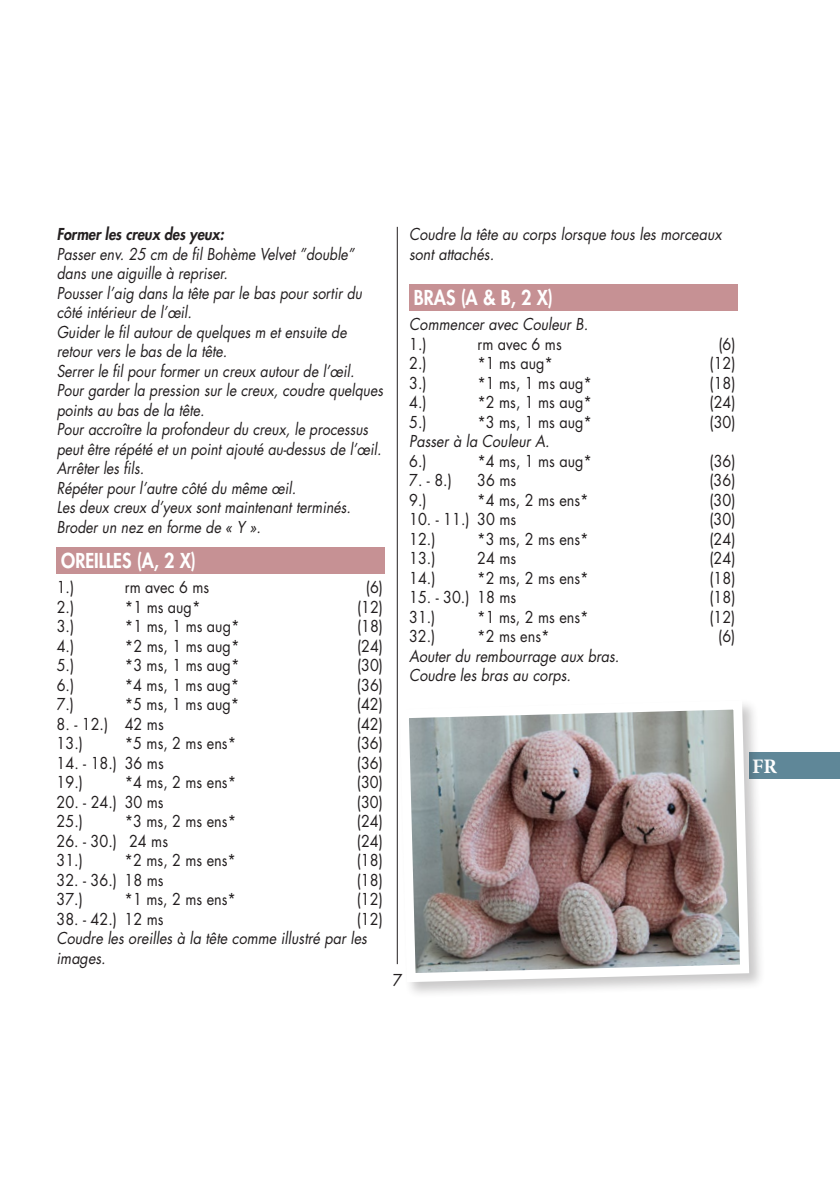
<style>
.page{position:relative;width:840px;height:1191px;background:#fff}
.page>*{position:absolute;margin:0;border:0;box-sizing:border-box;transform-origin:0 0}
.t1{font:700 20.6px "Minion Pro";color:#fff}
.t2{font:800 20px "Futura Std";color:#fff;scale:.9 1}
.t3{font:16px "Futura Std";color:#231f20;scale:.9 1}
.t4{font:italic 16px/19.6px "Futura Std";color:#231f20;scale:.88 1}
.t5{font:italic 16px/19.6px "Futura Std";color:#231f20;scale:.9 1}
.t6{font:italic 800 16px "Futura Std";color:#231f20;scale:.9 1}
.t7{font:16px "Futura Std";color:#231f20}
</style>
<div class="page">
<hr style="left:397px;top:227px;width:1px;height:737px;background:#231f20">
<div style="left:748px;top:752px;width:91px;height:26px;background:#5f8798"></div>
<div style="left:57px;top:547px;width:327px;height:26px;background:#c69194"></div>
<div style="left:409px;top:284px;width:328px;height:26px;background:#c69194"></div>
<div style="left:397px;top:698px;width:368px;height:301px;background:#231f20;opacity:.24"></div>
<img style="left:396px;top:696px;width:357px;height:290px">
<p class="t6" style="left:57px;top:224px;width:187px">Former les creux des yeux:</p>
<p class="t4" style="left:57px;top:244px;width:372px">Passer env. 25 cm de fil Bohème Velvet ”double” dans une aiguille à repriser.<br>Pousser l’aig dans la tête par le bas pour sortir du côté intérieur de l’œil.<br>Guider le fil autour de quelques m et ensuite de retour vers le bas de la tête.<br>Serrer le fil pour former un creux autour de l’œil.<br>Pour garder la pression sur le creux, coudre quelques points au bas de la tête.<br>Pour accroître la profondeur du creux, le processus peut être répété et un point ajouté au-dessus de l’œil.<br>Arrêter les fils.<br>Répéter pour l’autre côté du même œil.<br>Les deux creux d’yeux sont maintenant terminés.<br>Broder un nez en forme de « Y ».</p>
<p class="t2" style="left:61px;top:548px;width:151px">OREILLES (A, 2 X)</p>
<p class="t3" style="left:57px;top:577px;width:21px">1.)</p>
<p class="t3" style="left:125px;top:577px;width:95px">rm avec 6 ms</p>
<p class="t3" style="left:366px;top:577px;width:21px">(6)</p>
<p class="t3" style="left:57px;top:596px;width:21px">2.)</p>
<p class="t3" style="left:125px;top:596px;width:86px">*1 ms aug*</p>
<p class="t3" style="left:357px;top:596px;width:30px">(12)</p>
<p class="t3" style="left:57px;top:616px;width:21px">3.)</p>
<p class="t3" style="left:125px;top:616px;width:129px">*1 ms, 1 ms aug*</p>
<p class="t3" style="left:357px;top:616px;width:30px">(18)</p>
<p class="t3" style="left:57px;top:635px;width:21px">4.)</p>
<p class="t3" style="left:125px;top:635px;width:129px">*2 ms, 1 ms aug*</p>
<p class="t3" style="left:357px;top:635px;width:30px">(24)</p>
<p class="t3" style="left:57px;top:655px;width:21px">5.)</p>
<p class="t3" style="left:125px;top:655px;width:129px">*3 ms, 1 ms aug*</p>
<p class="t3" style="left:357px;top:655px;width:30px">(30)</p>
<p class="t3" style="left:57px;top:674px;width:21px">6.)</p>
<p class="t3" style="left:125px;top:674px;width:129px">*4 ms, 1 ms aug*</p>
<p class="t3" style="left:357px;top:674px;width:30px">(36)</p>
<p class="t3" style="left:57px;top:694px;width:21px">7.)</p>
<p class="t3" style="left:125px;top:694px;width:129px">*5 ms, 1 ms aug*</p>
<p class="t3" style="left:357px;top:694px;width:30px">(42)</p>
<p class="t3" style="left:57px;top:713px;width:120px">8. - 12.) 42 ms</p>
<p class="t3" style="left:357px;top:713px;width:30px">(42)</p>
<p class="t3" style="left:57px;top:733px;width:31px">13.)</p>
<p class="t3" style="left:125px;top:733px;width:125px">*5 ms, 2 ms ens*</p>
<p class="t3" style="left:357px;top:733px;width:30px">(36)</p>
<p class="t3" style="left:57px;top:752px;width:120px">14. - 18.) 36 ms</p>
<p class="t3" style="left:357px;top:752px;width:30px">(36)</p>
<p class="t3" style="left:57px;top:772px;width:31px">19.)</p>
<p class="t3" style="left:125px;top:772px;width:125px">*4 ms, 2 ms ens*</p>
<p class="t3" style="left:357px;top:772px;width:30px">(30)</p>
<p class="t3" style="left:57px;top:791px;width:120px">20. - 24.) 30 ms</p>
<p class="t3" style="left:357px;top:791px;width:30px">(30)</p>
<p class="t3" style="left:57px;top:811px;width:31px">25.)</p>
<p class="t3" style="left:125px;top:811px;width:125px">*3 ms, 2 ms ens*</p>
<p class="t3" style="left:356px;top:811px;width:30px">(24)</p>
<p class="t3" style="left:57px;top:830px;width:125px">26. - 30.) 24 ms</p>
<p class="t3" style="left:356px;top:830px;width:30px">(24)</p>
<p class="t3" style="left:56px;top:850px;width:31px">31.)</p>
<p class="t3" style="left:125px;top:850px;width:125px">*2 ms, 2 ms ens*</p>
<p class="t3" style="left:356px;top:850px;width:30px">(18)</p>
<p class="t3" style="left:56px;top:869px;width:120px">32. - 36.) 18 ms</p>
<p class="t3" style="left:356px;top:869px;width:30px">(18)</p>
<p class="t3" style="left:56px;top:889px;width:31px">37.)</p>
<p class="t3" style="left:124px;top:889px;width:125px">*1 ms, 2 ms ens*</p>
<p class="t3" style="left:356px;top:889px;width:30px">(12)</p>
<p class="t3" style="left:56px;top:908px;width:120px">38. - 42.) 12 ms</p>
<p class="t3" style="left:356px;top:908px;width:30px">(12)</p>
<p class="t5" style="left:56px;top:929px;width:346px">Coudre les oreilles à la tête comme illustré par les images.</p>
<p class="t5" style="left:409px;top:225px;width:348px">Coudre la tête au corps lorsque tous les morceaux sont attachés.</p>
<p class="t2" style="left:413px;top:285px;width:156px">BRAS (A &amp; B, 2 X)</p>
<p class="t5" style="left:409px;top:314px;width:200px">Commencer avec Couleur B.</p>
<p class="t3" style="left:409px;top:333px;width:21px">1.)</p>
<p class="t3" style="left:477px;top:333px;width:95px">rm avec 6 ms</p>
<p class="t3" style="left:718px;top:333px;width:21px">(6)</p>
<p class="t3" style="left:409px;top:353px;width:21px">2.)</p>
<p class="t3" style="left:477px;top:353px;width:86px">*1 ms aug*</p>
<p class="t3" style="left:709px;top:353px;width:30px">(12)</p>
<p class="t3" style="left:409px;top:372px;width:21px">3.)</p>
<p class="t3" style="left:477px;top:372px;width:129px">*1 ms, 1 ms aug*</p>
<p class="t3" style="left:709px;top:372px;width:30px">(18)</p>
<p class="t3" style="left:409px;top:392px;width:21px">4.)</p>
<p class="t3" style="left:477px;top:392px;width:129px">*2 ms, 1 ms aug*</p>
<p class="t3" style="left:709px;top:392px;width:30px">(24)</p>
<p class="t3" style="left:409px;top:411px;width:21px">5.)</p>
<p class="t3" style="left:477px;top:411px;width:129px">*3 ms, 1 ms aug*</p>
<p class="t3" style="left:709px;top:411px;width:30px">(30)</p>
<p class="t5" style="left:409px;top:432px;width:157px">Passer à la Couleur A.</p>
<p class="t3" style="left:409px;top:450px;width:21px">6.)</p>
<p class="t3" style="left:477px;top:450px;width:129px">*4 ms, 1 ms aug*</p>
<p class="t3" style="left:709px;top:450px;width:30px">(36)</p>
<p class="t3" style="left:409px;top:470px;width:49px">7. - 8.)</p>
<p class="t3" style="left:477px;top:470px;width:45px">36 ms</p>
<p class="t3" style="left:709px;top:470px;width:30px">(36)</p>
<p class="t3" style="left:409px;top:489px;width:21px">9.)</p>
<p class="t3" style="left:477px;top:489px;width:125px">*4 ms, 2 ms ens*</p>
<p class="t3" style="left:709px;top:489px;width:30px">(30)</p>
<p class="t3" style="left:409px;top:509px;width:120px">10. - 11.) 30 ms</p>
<p class="t3" style="left:709px;top:509px;width:30px">(30)</p>
<p class="t3" style="left:409px;top:528px;width:31px">12.)</p>
<p class="t3" style="left:477px;top:528px;width:125px">*3 ms, 2 ms ens*</p>
<p class="t3" style="left:709px;top:528px;width:30px">(24)</p>
<p class="t3" style="left:409px;top:548px;width:31px">13.)</p>
<p class="t3" style="left:477px;top:548px;width:45px">24 ms</p>
<p class="t3" style="left:709px;top:548px;width:30px">(24)</p>
<p class="t3" style="left:409px;top:567px;width:31px">14.)</p>
<p class="t3" style="left:477px;top:567px;width:125px">*2 ms, 2 ms ens*</p>
<p class="t3" style="left:709px;top:567px;width:30px">(18)</p>
<p class="t3" style="left:409px;top:587px;width:120px">15. - 30.) 18 ms</p>
<p class="t3" style="left:709px;top:587px;width:30px">(18)</p>
<p class="t3" style="left:409px;top:606px;width:31px">31.)</p>
<p class="t3" style="left:477px;top:606px;width:125px">*1 ms, 2 ms ens*</p>
<p class="t3" style="left:709px;top:606px;width:30px">(12)</p>
<p class="t3" style="left:409px;top:626px;width:31px">32.)</p>
<p class="t3" style="left:477px;top:626px;width:82px">*2 ms ens*</p>
<p class="t3" style="left:717px;top:626px;width:21px">(6)</p>
<p class="t5" style="left:409px;top:646px;width:235px">Aouter du rembourrage aux bras.<br>Coudre les bras au corps.</p>
<p class="t7" style="left:392px;top:969px;width:11px">7</p>
<p class="t1" style="left:751px;top:751px;width:27px">FR</p>
</div>
